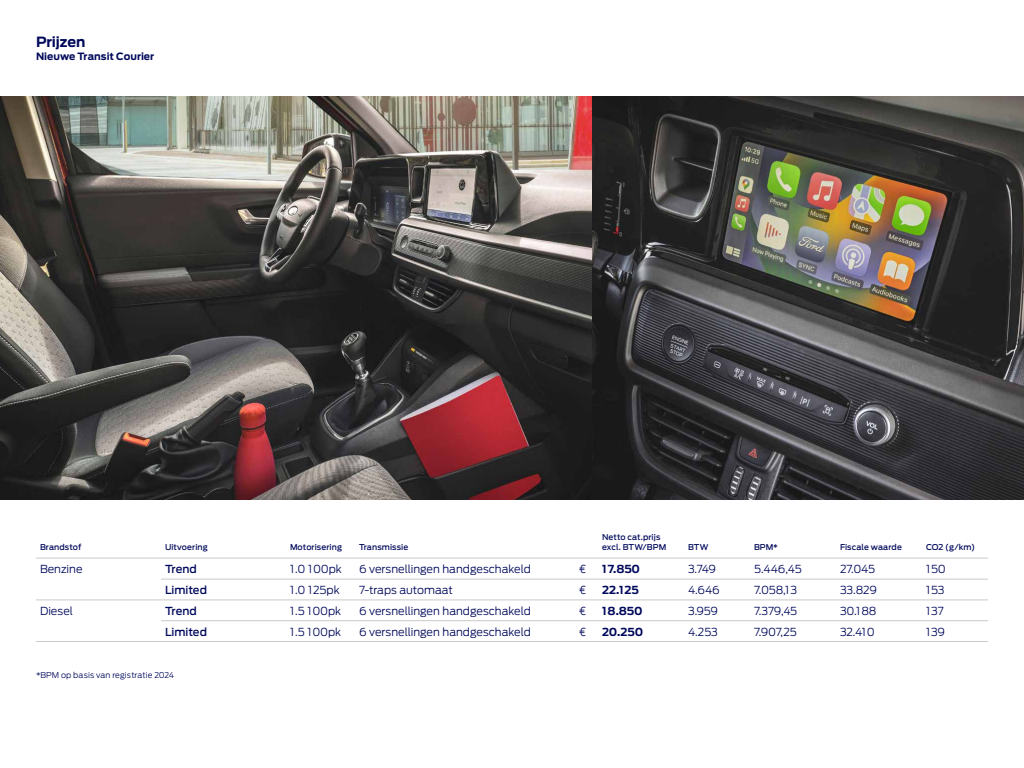
<style>
.page{position:relative;width:1024px;height:768px;background:#fff}
.page>*{position:absolute;margin:0;border:0;box-sizing:border-box;transform-origin:0 0}
.t1{font:700 14px "Ford Antenna";letter-spacing:-.005em;color:#00095b}
.t2{font:300 11px "Ford Antenna";letter-spacing:-.005em;color:#00095b}
.t3{font:500 11px "Ford Antenna";letter-spacing:-.005em;color:#00095b}
.t4{font:700 11px "Ford Antenna";letter-spacing:-.01em;color:#00095b}
.t5{font:700 10px "Ford Antenna";letter-spacing:.005em;color:#00095b}
.t6{font:500 8px/9.6px "Ford Antenna";letter-spacing:.01em;color:#00095b}
.t7{font:300 8px "Ford Antenna";letter-spacing:.01em;color:#00095b}
</style>
<div class="page">
<img style="left:591px;top:96px;width:433px;height:404px">
<img style="left:0;top:96px;width:591px;height:404px">
<hr style="left:36px;top:558px;width:125px;height:1px;background:#c8c9c7">
<hr style="left:161px;top:558px;width:125px;height:1px;background:#c8c9c7">
<hr style="left:286px;top:558px;width:69px;height:1px;background:#c8c9c7">
<hr style="left:355px;top:558px;width:220px;height:1px;background:#c8c9c7">
<svg style="left:575px;top:558px;width:23px;height:1px"></svg>
<hr style="left:598px;top:558px;width:86px;height:1px;background:#c8c9c7">
<hr style="left:684px;top:558px;width:66px;height:1px;background:#c8c9c7">
<hr style="left:750px;top:558px;width:86px;height:1px;background:#c8c9c7">
<hr style="left:836px;top:558px;width:86px;height:1px;background:#c8c9c7">
<hr style="left:922px;top:558px;width:66px;height:1px;background:#c8c9c7">
<hr style="left:36px;top:641px;width:125px;height:1px;background:#c8c9c7">
<hr style="left:161px;top:641px;width:125px;height:1px;background:#c8c9c7">
<hr style="left:286px;top:641px;width:69px;height:1px;background:#c8c9c7">
<hr style="left:355px;top:641px;width:220px;height:1px;background:#c8c9c7">
<svg style="left:575px;top:641px;width:23px;height:1px"></svg>
<hr style="left:598px;top:641px;width:86px;height:1px;background:#c8c9c7">
<hr style="left:684px;top:641px;width:66px;height:1px;background:#c8c9c7">
<hr style="left:750px;top:641px;width:86px;height:1px;background:#c8c9c7">
<hr style="left:836px;top:641px;width:86px;height:1px;background:#c8c9c7">
<hr style="left:922px;top:641px;width:66px;height:1px;background:#c8c9c7">
<svg style="left:575px;top:600px;width:23px;height:1px"></svg>
<hr style="left:598px;top:600px;width:86px;height:1px;background:#c8c9c7">
<hr style="left:684px;top:600px;width:66px;height:1px;background:#c8c9c7">
<hr style="left:750px;top:600px;width:86px;height:1px;background:#c8c9c7">
<hr style="left:836px;top:600px;width:86px;height:1px;background:#c8c9c7">
<hr style="left:922px;top:600px;width:66px;height:1px;background:#c8c9c7">
<svg style="left:575px;top:620px;width:23px;height:1px"></svg>
<hr style="left:598px;top:620px;width:86px;height:1px;background:#c8c9c7">
<hr style="left:684px;top:620px;width:66px;height:1px;background:#c8c9c7">
<hr style="left:750px;top:620px;width:86px;height:1px;background:#c8c9c7">
<hr style="left:836px;top:620px;width:86px;height:1px;background:#c8c9c7">
<hr style="left:922px;top:620px;width:66px;height:1px;background:#c8c9c7">
<hr style="left:161px;top:579px;width:125px;height:1px;background:#c8c9c7">
<hr style="left:286px;top:579px;width:69px;height:1px;background:#c8c9c7">
<hr style="left:355px;top:579px;width:220px;height:1px;background:#c8c9c7">
<svg style="left:575px;top:579px;width:23px;height:1px"></svg>
<hr style="left:598px;top:579px;width:86px;height:1px;background:#c8c9c7">
<hr style="left:684px;top:579px;width:66px;height:1px;background:#c8c9c7">
<hr style="left:750px;top:579px;width:86px;height:1px;background:#c8c9c7">
<hr style="left:836px;top:579px;width:86px;height:1px;background:#c8c9c7">
<hr style="left:922px;top:579px;width:66px;height:1px;background:#c8c9c7">
<hr style="left:36px;top:600px;width:125px;height:1px;background:#c8c9c7">
<hr style="left:161px;top:600px;width:125px;height:1px;background:#c8c9c7">
<hr style="left:286px;top:600px;width:69px;height:1px;background:#c8c9c7">
<hr style="left:355px;top:600px;width:220px;height:1px;background:#c8c9c7">
<hr style="left:161px;top:620px;width:125px;height:1px;background:#c8c9c7">
<hr style="left:286px;top:620px;width:69px;height:1px;background:#c8c9c7">
<hr style="left:355px;top:620px;width:220px;height:1px;background:#c8c9c7">
<p class="t1" style="left:36px;top:29px;width:51px">Prijzen</p>
<p class="t5" style="left:36px;top:48px;width:120px">Nieuwe Transit Courier</p>
<p class="t6" style="left:40px;top:541px;width:43px">Brandstof</p>
<p class="t6" style="left:165px;top:541px;width:44px">Uitvoering</p>
<p class="t6" style="left:290px;top:541px;width:54px">Motorisering</p>
<p class="t6" style="left:359px;top:541px;width:51px">Transmissie</p>
<p class="t6" style="left:602px;top:532px;width:66px">Netto cat.prijs excl. BTW/BPM</p>
<p class="t6" style="left:688px;top:541px;width:22px">BTW</p>
<p class="t6" style="left:754px;top:541px;width:25px">BPM*</p>
<p class="t6" style="left:840px;top:541px;width:63px">Fiscale waarde</p>
<p class="t6" style="left:926px;top:541px;width:51px">CO2 (g/km)</p>
<p class="t2" style="left:40px;top:560px;width:44px">Benzine</p>
<p class="t3" style="left:165px;top:560px;width:33px">Trend</p>
<p class="t2" style="left:290px;top:560px;width:53px">1.0 100pk</p>
<p class="t2" style="left:359px;top:560px;width:173px">6 versnellingen handgeschakeld</p>
<p class="t2" style="left:579px;top:560px;width:9px">€</p>
<p class="t4" style="left:602px;top:559px;width:40px">17.850</p>
<p class="t2" style="left:688px;top:560px;width:30px">3.749</p>
<p class="t2" style="left:754px;top:560px;width:49px">5.446,45</p>
<p class="t2" style="left:840px;top:560px;width:37px">27.045</p>
<p class="t2" style="left:926px;top:560px;width:21px">150</p>
<p class="t3" style="left:165px;top:580px;width:43px">Limited</p>
<p class="t2" style="left:290px;top:581px;width:51px">1.0 125pk</p>
<p class="t2" style="left:359px;top:581px;width:95px">7-traps automaat</p>
<p class="t2" style="left:579px;top:581px;width:9px">€</p>
<p class="t4" style="left:602px;top:580px;width:38px">22.125</p>
<p class="t2" style="left:688px;top:581px;width:33px">4.646</p>
<p class="t2" style="left:754px;top:581px;width:45px">7.058,13</p>
<p class="t2" style="left:840px;top:581px;width:38px">33.829</p>
<p class="t2" style="left:926px;top:581px;width:20px">153</p>
<p class="t2" style="left:40px;top:601px;width:35px">Diesel</p>
<p class="t3" style="left:165px;top:601px;width:33px">Trend</p>
<p class="t2" style="left:290px;top:601px;width:53px">1.5 100pk</p>
<p class="t2" style="left:359px;top:601px;width:173px">6 versnellingen handgeschakeld</p>
<p class="t2" style="left:579px;top:601px;width:9px">€</p>
<p class="t4" style="left:602px;top:601px;width:42px">18.850</p>
<p class="t2" style="left:688px;top:601px;width:32px">3.959</p>
<p class="t2" style="left:754px;top:601px;width:45px">7.379,45</p>
<p class="t2" style="left:840px;top:601px;width:38px">30.188</p>
<p class="t2" style="left:926px;top:601px;width:19px">137</p>
<p class="t3" style="left:165px;top:622px;width:43px">Limited</p>
<p class="t2" style="left:290px;top:622px;width:53px">1.5 100pk</p>
<p class="t2" style="left:359px;top:622px;width:173px">6 versnellingen handgeschakeld</p>
<p class="t2" style="left:579px;top:622px;width:9px">€</p>
<p class="t4" style="left:602px;top:622px;width:43px">20.250</p>
<p class="t2" style="left:688px;top:622px;width:31px">4.253</p>
<p class="t2" style="left:754px;top:622px;width:44px">7.907,25</p>
<p class="t2" style="left:840px;top:622px;width:36px">32.410</p>
<p class="t2" style="left:926px;top:622px;width:21px">139</p>
<p class="t7" style="left:36px;top:669px;width:140px">*BPM op basis van registratie 2024</p>
</div>
